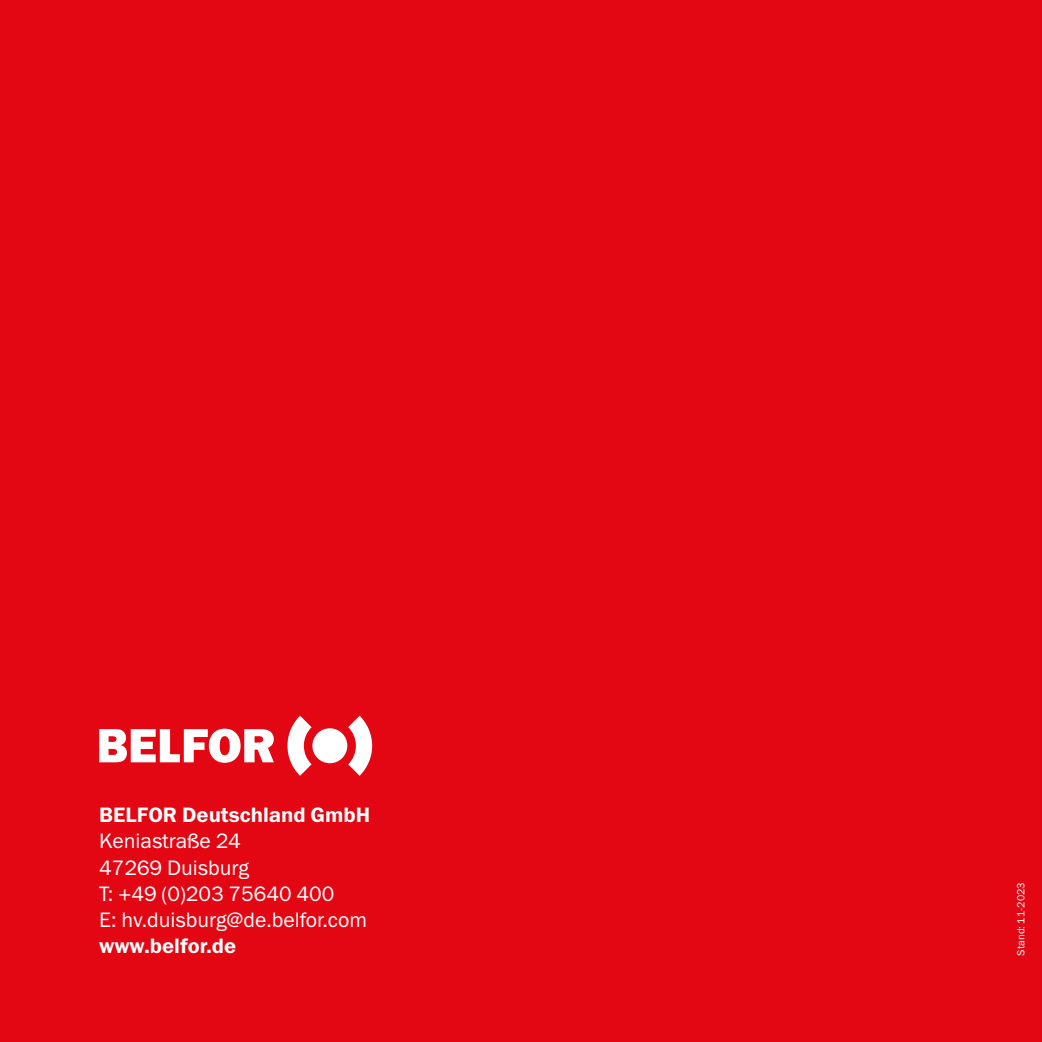
<style>
.page{position:relative;width:1042px;height:1042px;background:#e30613}
.page>*{position:absolute;margin:0;border:0;box-sizing:border-box;transform-origin:0 0}
.t1{font:21px/26.2px "Franklin Gothic Book ITC";color:#fff}
.t2{font:21px "Franklin Gothic Demi ITC";color:#fff}
.t3{font:10.5px "Franklin Gothic Book ITC";color:#fff}
</style>
<div class="page">
<div style="left:312px;top:728px;width:35px;height:35px;background:#fff;border-radius:50%"></div>
<svg style="left:287px;top:716px;width:25px;height:59px"></svg>
<svg style="left:348px;top:716px;width:24px;height:59px"></svg>
<svg style="left:99px;top:728px;width:175px;height:35px"></svg>
<p class="t2" style="left:99px;top:802px;width:272px">BELFOR Deutschland GmbH</p>
<p class="t1" style="left:99px;top:827px;width:269px">Keniastraße 24<br>47269 Duisburg<br>T: +49 (0)203 75640 400<br>E: hv.duisburg@de.belfor.com</p>
<p class="t2" style="left:99px;top:933px;width:139px">www.belfor.de</p>
<p class="t3" style="left:1014px;top:956px;width:75px;rotate:-90deg">Stand: 11-2023</p>
</div>
